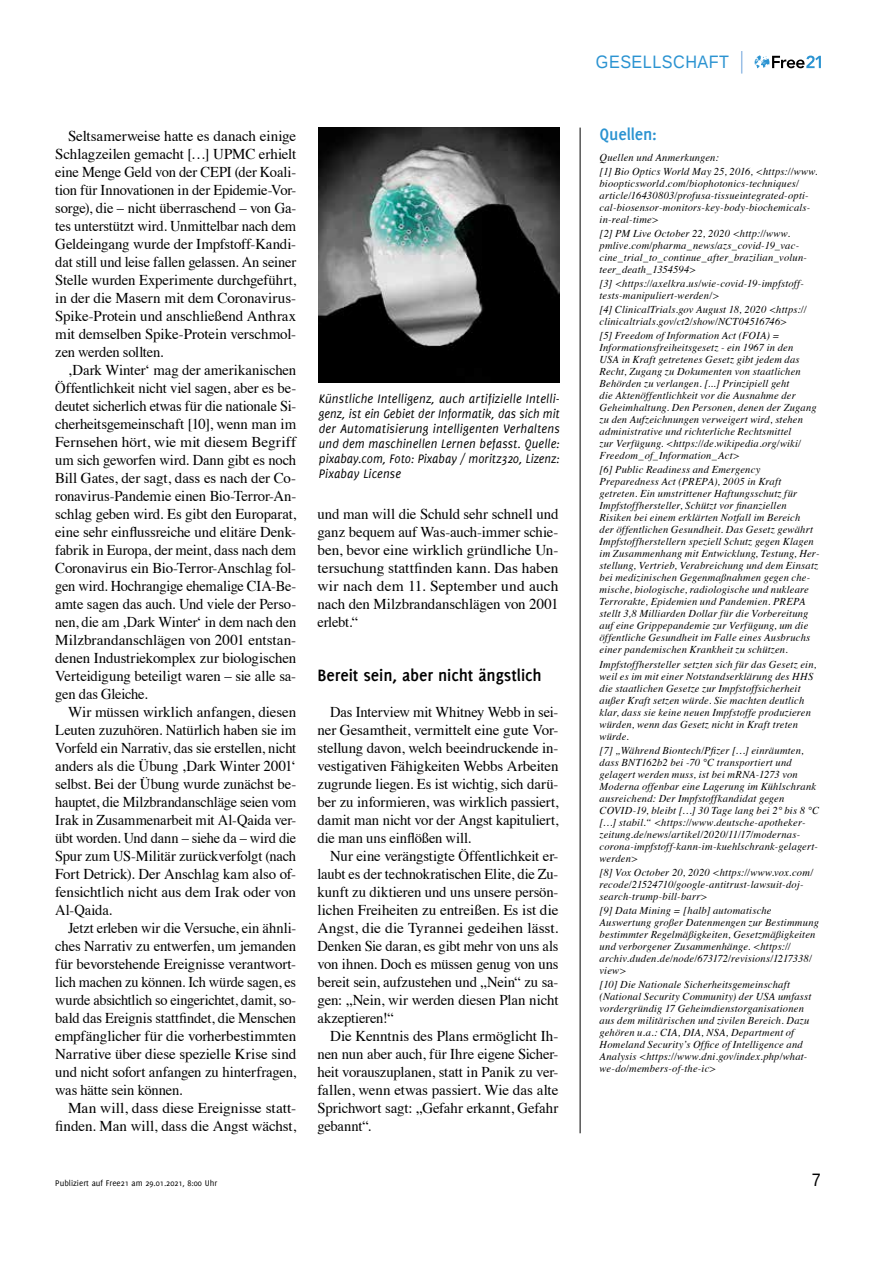
<style>
.page{position:relative;width:893px;height:1263px;background:#fff}
.page>*{position:absolute;margin:0;border:0;box-sizing:border-box;transform-origin:0 0}
.t1{font:700 18px "Delicious";letter-spacing:-.005em;color:#000}
.t2{font:18px "Liberation Sans";letter-spacing:.03em;color:#2b93d1;scale:.9 1}
.t3{font:700 18px "Delicious";letter-spacing:-.01em;color:#2b93d1}
.t4{font:18px "Liberation Sans";color:#000;scale:.9 1}
.t5{font:15px/18px "Times";letter-spacing:-.01em;color:#000;text-align:justify}
.t6{font:italic 13.5px/15px "Delicious";letter-spacing:.005em;color:#000;text-align:justify;scale:.96 1}
.t7{font:italic 10.5px/12px "Times";letter-spacing:.015em;color:#000}
.t8{font:9px "Delicious";color:#000}
</style>
<div class="page">
<svg style="left:755px;top:55px;width:66px;height:13px"></svg>
<svg style="left:741px;top:51px;width:1px;height:23px"></svg>
<hr style="left:580px;top:128px;width:1px;height:1005px;background:#000">
<img style="left:319px;top:128px;width:241px;height:255px">
<p class="t5" style="left:55px;top:126px;width:242px;text-indent:13px">Seltsamerweise hatte es danach einige Schlagzeilen gemacht […] UPMC erhielt eine Menge Geld von der CEPI (der Koali&shy;tion für Innovationen in der Epidemie-Vor&shy;sorge), die – nicht überraschend – von Ga&shy;tes unterstützt wird. Unmittelbar nach dem Geldeingang wurde der Impfstoff-Kandi&shy;dat still und leise fallen gelassen. An seiner Stelle wurden Experimente durchgeführt, in der die Masern mit dem Coronavirus-Spike-Protein und anschließend Anthrax mit demselben Spike-Protein verschmol&shy;zen werden sollten.</p>
<p class="t5" style="left:55px;top:360px;width:242px;text-indent:13px">‚Dark Winter‘ mag der amerikanischen Öffentlichkeit nicht viel sagen, aber es be&shy;deutet sicherlich etwas für die nationale Si&shy;cherheitsgemeinschaft [10], wenn man im Fernsehen hört, wie mit diesem Begriff um sich geworfen wird. Dann gibt es noch Bill Gates, der sagt, dass es nach der Co&shy;ronavirus-Pandemie einen Bio-Terror-An&shy;schlag geben wird. Es gibt den Europarat, eine sehr einflussreiche und elitäre Denk&shy;fabrik in Europa, der meint, dass nach dem Coronavirus ein Bio-Terror-Anschlag fol&shy;gen wird. Hochrangige ehemalige CIA-Be&shy;amte sagen das auch. Und viele der Perso&shy;nen, die am ‚Dark Winter‘ in dem nach den Milzbrandanschlägen von 2001 entstan&shy;denen Industriekomplex zur biologischen Verteidigung beteiligt waren – sie alle sa&shy;gen das Gleiche.</p>
<p class="t5" style="left:55px;top:702px;width:242px;text-indent:13px">Wir müssen wirklich anfangen, diesen Leuten zuzuhören. Natürlich haben sie im Vorfeld ein Narrativ, das sie erstellen, nicht anders als die Übung ‚Dark Winter 2001‘ selbst. Bei der Übung wurde zunächst be&shy;hauptet, die Milzbrandanschläge seien vom Irak in Zusammenarbeit mit Al-Qaida ver&shy;übt worden. Und dann – siehe da – wird die Spur zum US-Militär zurückverfolgt (nach Fort Detrick). Der Anschlag kam also of&shy;fensichtlich nicht aus dem Irak oder von Al-Qaida.</p>
<p class="t5" style="left:55px;top:918px;width:242px;text-indent:13px">Jetzt erleben wir die Versuche, ein ähnli&shy;ches Narrativ zu entwerfen, um jemanden für bevorstehende Ereignisse verantwort&shy;lich machen zu können. Ich würde sagen, es wurde absichtlich so eingerichtet, damit, so&shy;bald das Ereignis stattfindet, die Menschen empfänglicher für die vorherbestimmten Narrative über diese spezielle Krise sind und nicht sofort anfangen zu hinterfragen, was hätte sein können.</p>
<p class="t5" style="left:55px;top:1098px;width:242px;text-align:right">Man will, dass diese Ereignisse statt&shy;finden. Man will, dass die Angst wächst,</p>
<p class="t6" style="left:319px;top:391px;width:252px">Künstliche Intelligenz, auch artifizielle Intelli&shy;genz, ist ein Gebiet der Informatik, das sich mit der Automatisierung intelligenten Verhaltens und dem maschinellen Lernen befasst. Quelle: pixabay.com, Foto: Pixabay / moritz320, Lizenz:<br>Pixabay License</p>
<p class="t5" style="left:317px;top:504px;width:242px">und man will die Schuld sehr schnell und ganz bequem auf Was-auch-immer schie&shy;ben, bevor eine wirklich gründliche Un&shy;tersuchung stattfinden kann. Das haben wir nach dem 11. September und auch nach den Milzbrandanschlägen von 2001 erlebt.“</p>
<p class="t1" style="left:317px;top:665px;width:226px">Bereit sein, aber nicht ängstlich</p>
<p class="t5" style="left:317px;top:702px;width:242px;text-indent:13px">Das Interview mit Whitney Webb in sei&shy;ner Gesamtheit, vermittelt eine gute Vor&shy;stellung davon, welch beeindruckende in&shy;vestigativen Fähigkeiten Webbs Arbeiten zugrunde liegen. Es ist wichtig, sich darü&shy;ber zu informieren, was wirklich passiert, damit man nicht vor der Angst kapituliert, die man uns einflößen will.</p>
<p class="t5" style="left:317px;top:846px;width:242px;text-indent:13px">Nur eine verängstigte Öffentlichkeit er&shy;laubt es der technokratischen Elite, die Zu&shy;kunft zu diktieren und uns unsere persön&shy;lichen Freiheiten zu entreißen. Es ist die Angst, die die Tyrannei gedeihen lässt.<br>Denken Sie daran, es gibt mehr von uns als von ihnen. Doch es müssen genug von uns bereit sein, aufzustehen und „Nein“ zu sa&shy;gen: „Nein, wir werden diesen Plan nicht akzeptieren!“</p>
<p class="t5" style="left:317px;top:1026px;width:242px;text-indent:13px">Die Kenntnis des Plans ermöglicht Ih&shy;nen nun aber auch, für Ihre eigene Sicher&shy;heit vorauszuplanen, statt in Panik zu ver&shy;fallen, wenn etwas passiert. Wie das alte Sprichwort sagt: „Gefahr erkannt, Gefahr gebannt“.</p>
<p class="t2" style="left:596px;top:52px;width:149px">GESELLSCHAFT</p>
<p class="t3" style="left:600px;top:124px;width:59px">Quellen:</p>
<p class="t7" style="left:600px;top:149px;width:219px;line-height:14.1px">Quellen und Anmerkungen:<br>[1] Bio Optics World May 25, 2016, &lt;https://www.</p>
<p class="t7" style="left:600px;top:177px;width:212px">bioopticsworld.com/biophotonics-techniques/ article/16430803/profusa-tissueintegrated-opti&shy;cal-biosensor-monitors-key-body-biochemicals&shy;in-real-time&gt;</p>
<p class="t7" style="left:600px;top:227px;width:209px">[2] PM Live October 22, 2020 &lt;http://www. pmlive.com/pharma_news/azs_covid-19_vac&shy;cine_trial_to_continue_after_brazilian_volun&shy;teer_death_1354594&gt;</p>
<p class="t7" style="left:600px;top:277px;width:206px">[3] &lt;https://axelkra.us/wie-covid-19-impfstoff&shy;tests-manipuliert-werden/&gt;</p>
<p class="t7" style="left:600px;top:303px;width:209px">[4] ClinicalTrials.gov August 18, 2020 &lt;https:// clinicaltrials.gov/ct2/show/NCT04516746&gt;</p>
<p class="t7" style="left:600px;top:329px;width:218px">[5] Freedom of Information Act (FOIA) = Informationsfreiheitsgesetz - ein 1967 in den<br>USA in Kraft getretenes Gesetz gibt jedem das Recht, Zugang zu Dokumenten von staatlichen Behörden zu verlangen. [...] Prinzipiell geht<br>die Aktenöffentlichkeit vor die Ausnahme der Geheimhaltung. Den Personen, denen der Zugang zu den Aufzeichnungen verweigert wird, stehen administrative und richterliche Rechtsmittel<br>zur Verfügung. &lt;https://de.wikipedia.org/wiki/ Freedom_of_Information_Act&gt;</p>
<p class="t7" style="left:600px;top:463px;width:221px">[6] Public Readiness and Emergency Preparedness Act (PREPA), 2005 in Kraft getreten. Ein umstrittener Haftungsschutz für Impfstoffhersteller, Schützt vor finanziellen Risiken bei einem erklärten Notfall im Bereich<br>der öffentlichen Gesundheit. Das Gesetz gewährt Impfstoffherstellern speziell Schutz gegen Klagen im Zusammenhang mit Entwicklung, Testung, Her&shy;stellung, Vertrieb, Verabreichung und dem Einsatz bei medizinischen Gegenmaßnahmen gegen che&shy;mische, biologische, radiologische und nukleare Terrorakte, Epidemien und Pandemien. PREPA stellt 3,8 Milliarden Dollar für die Vorbereitung auf eine Grippepandemie zur Verfügung, um die öffentliche Gesundheit im Falle eines Ausbruchs einer pandemischen Krankheit zu schützen.</p>
<p class="t7" style="left:600px;top:657px;width:218px">Impfstoffhersteller setzten sich für das Gesetz ein, weil es im mit einer Notstandserklärung des HHS die staatlichen Gesetze zur Impfstoffsicherheit außer Kraft setzen würde. Sie machten deutlich klar, dass sie keine neuen Impfstoffe produzieren würden, wenn das Gesetz nicht in Kraft treten würde.</p>
<p class="t7" style="left:600px;top:743px;width:221px">[7] „Während Biontech/Pfizer […] einräumten, dass BNT162b2 bei -70 °C transportiert und gelagert werden muss, ist bei mRNA-1273 von Moderna offenbar eine Lagerung im Kühlschrank ausreichend: Der Impfstoffkandidat gegen COVID-19, bleibt […] 30 Tage lang bei 2° bis 8 °C […] stabil.“ &lt;https://www.deutsche-apotheker&shy;zeitung.de/news/artikel/2020/11/17/modernas&shy;corona-impfstoff-kann-im-kuehlschrank-gelagert&shy;werden&gt;</p>
<p class="t7" style="left:600px;top:866px;width:215px">[8] Vox October 20, 2020 &lt;https://www.vox.com/ recode/21524710/google-antitrust-lawsuit-doj&shy;search-trump-bill-barr&gt;</p>
<p class="t7" style="left:600px;top:904px;width:221px">[9] Data Mining = [halb] automatische Auswertung großer Datenmengen zur Bestimmung bestimmter Regelmäßigkeiten, Gesetzmäßigkeiten und verborgener Zusammenhänge. &lt;https:// archiv.duden.de/node/673172/revisions/1217338/ view&gt;</p>
<p class="t7" style="left:600px;top:978px;width:213px">[10] Die Nationale Sicherheitsgemeinschaft (National Security Community) der USA umfasst vordergründig 17 Geheimdienstorganisationen aus dem militärischen und zivilen Bereich. Dazu gehören u.a.: CIA, DIA, NSA, Department of Homeland Security’s Office of Intelligence and Analysis &lt;https://www.dni.gov/index.php/what&shy;we-do/members-of-the-ic&gt;</p>
<p class="t8" style="left:55px;top:1177px;width:163px">Publiziert auf Free21 am 29.01.2021, 8:00 Uhr</p>
<p class="t4" style="left:812px;top:1169px;width:12px">7</p>
</div>
